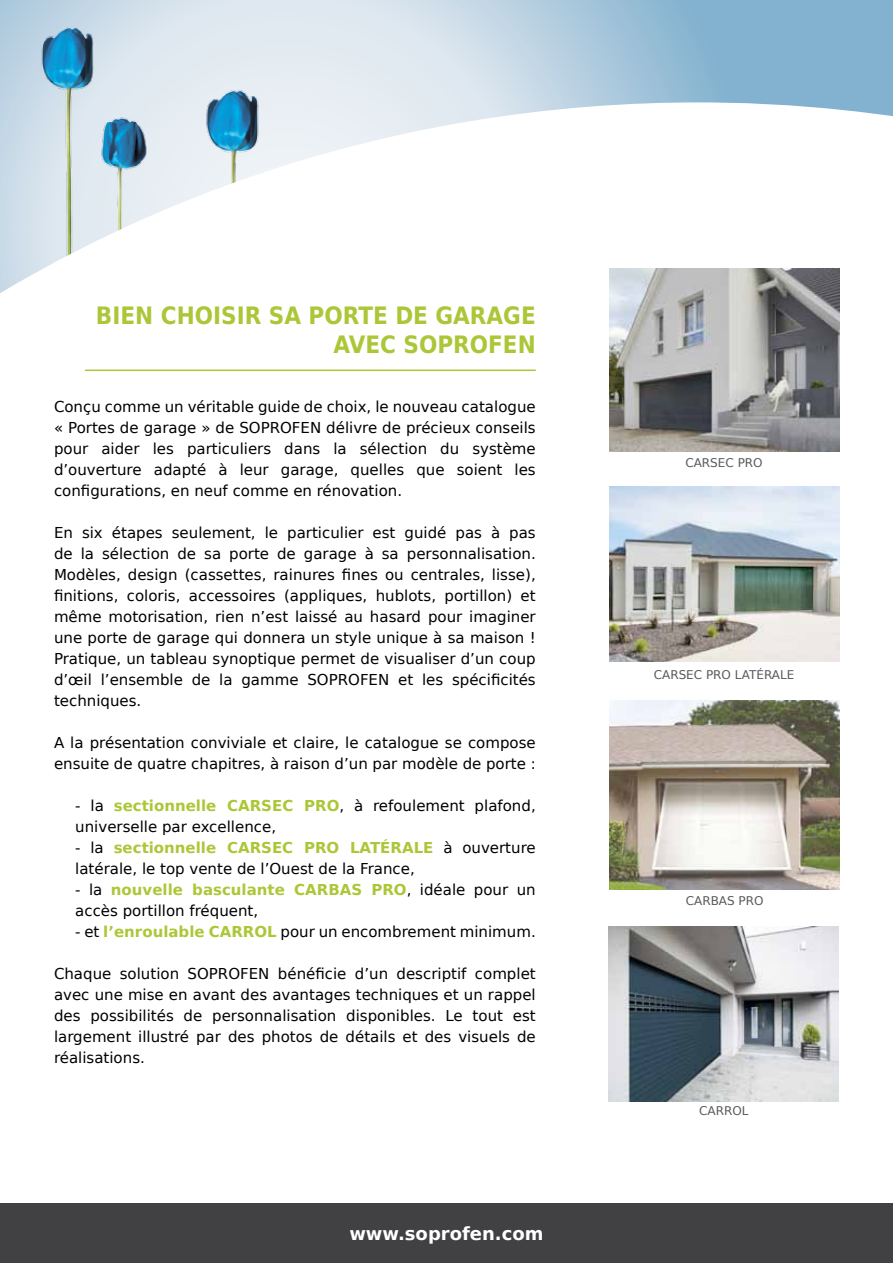
<style>
.page{position:relative;width:893px;height:1263px;background:#fff}
.page>*{position:absolute;margin:0;border:0;box-sizing:border-box;transform-origin:0 0}
.t1{font:700 24px/28.8px "DejaVu Sans Condensed";color:#abc737}
.t2{font:700 18px "DejaVu Sans";color:#fff}
.t3{font:15px/21px "DejaVu Sans";color:#000}
.t4{font:12px "DejaVu Sans";color:#58595b}
.s1{font-weight:700;color:#abc737}
</style>
<div class="page">
<hr style="left:85px;top:370px;width:451px;height:1px;background:#abc737">
<svg style="left:0;top:0;width:893px;height:293px"></svg>
<img style="left:17px;top:16px;width:275px;height:267px">
<div style="left:0;top:1203px;width:893px;height:60px;background:#414042"></div>
<img style="left:609px;top:269px;width:230px;height:182px">
<img style="left:610px;top:486px;width:229px;height:176px">
<img style="left:609px;top:926px;width:230px;height:175px">
<img style="left:609px;top:701px;width:230px;height:189px">
<h1 class="t1" style="left:334px;top:301px;width:204px;text-indent:-238px">BIEN CHOISIR SA PORTE DE GARAGE<br>AVEC SOPROFEN</h1>
<p class="t3" style="left:54px;top:396px;width:483px;text-align:justify">Conçu comme un véritable guide de choix, le nouveau catalogue « Portes de garage » de SOPROFEN délivre de précieux conseils pour aider les particuliers dans la sélection du système d’ouverture adapté à leur garage, quelles que soient les configurations, en neuf comme en rénovation.</p>
<p class="t3" style="left:54px;top:522px;width:483px;text-align:justify">En six étapes seulement, le particulier est guidé pas à pas de la sélection de sa porte de garage à sa personnalisation.<br>Modèles, design (cassettes, rainures fines ou centrales, lisse), finitions, coloris, accessoires (appliques, hublots, portillon) et même motorisation, rien n’est laissé au hasard pour imaginer une porte de garage qui donnera un style unique à sa maison !<br>Pratique, un tableau synoptique permet de visualiser d’un coup d’œil l’ensemble de la gamme SOPROFEN et les spécificités techniques.</p>
<p class="t3" style="left:54px;top:732px;width:483px">A la présentation conviviale et claire, le catalogue se compose ensuite de quatre chapitres, à raison d’un par modèle de porte :</p>
<p class="t3" style="left:75px;top:795px;width:462px">- la <span class="s1">sectionnelle CARSEC PRO</span>, à refoulement plafond, universelle par excellence,</p>
<p class="t3" style="left:75px;top:837px;width:462px">- la <span class="s1">sectionnelle CARSEC PRO LATÉRALE</span> à ouverture latérale, le top vente de l’Ouest de la France,</p>
<p class="t3" style="left:75px;top:879px;width:462px">- la <span class="s1">nouvelle basculante CARBAS PRO</span>, idéale pour un accès portillon fréquent,</p>
<p class="t3" style="left:75px;top:921px;width:462px">- et <span class="s1">l’enroulable CARROL</span> pour un encombrement minimum.</p>
<p class="t3" style="left:54px;top:963px;width:483px;text-align:justify">Chaque solution SOPROFEN bénéficie d’un descriptif complet avec une mise en avant des avantages techniques et un rappel des possibilités de personnalisation disponibles. Le tout est largement illustré par des photos de détails et des visuels de réalisations.</p>
<p class="t2" style="left:349px;top:1219px;width:196px">www.soprofen.com</p>
<p class="t4" style="left:685px;top:453px;width:79px">CARSEC PRO</p>
<p class="t4" style="left:654px;top:665px;width:142px">CARSEC PRO LATÉRALE</p>
<p class="t4" style="left:686px;top:890px;width:79px">CARBAS PRO</p>
<p class="t4" style="left:699px;top:1101px;width:51px">CARROL</p>
</div>
